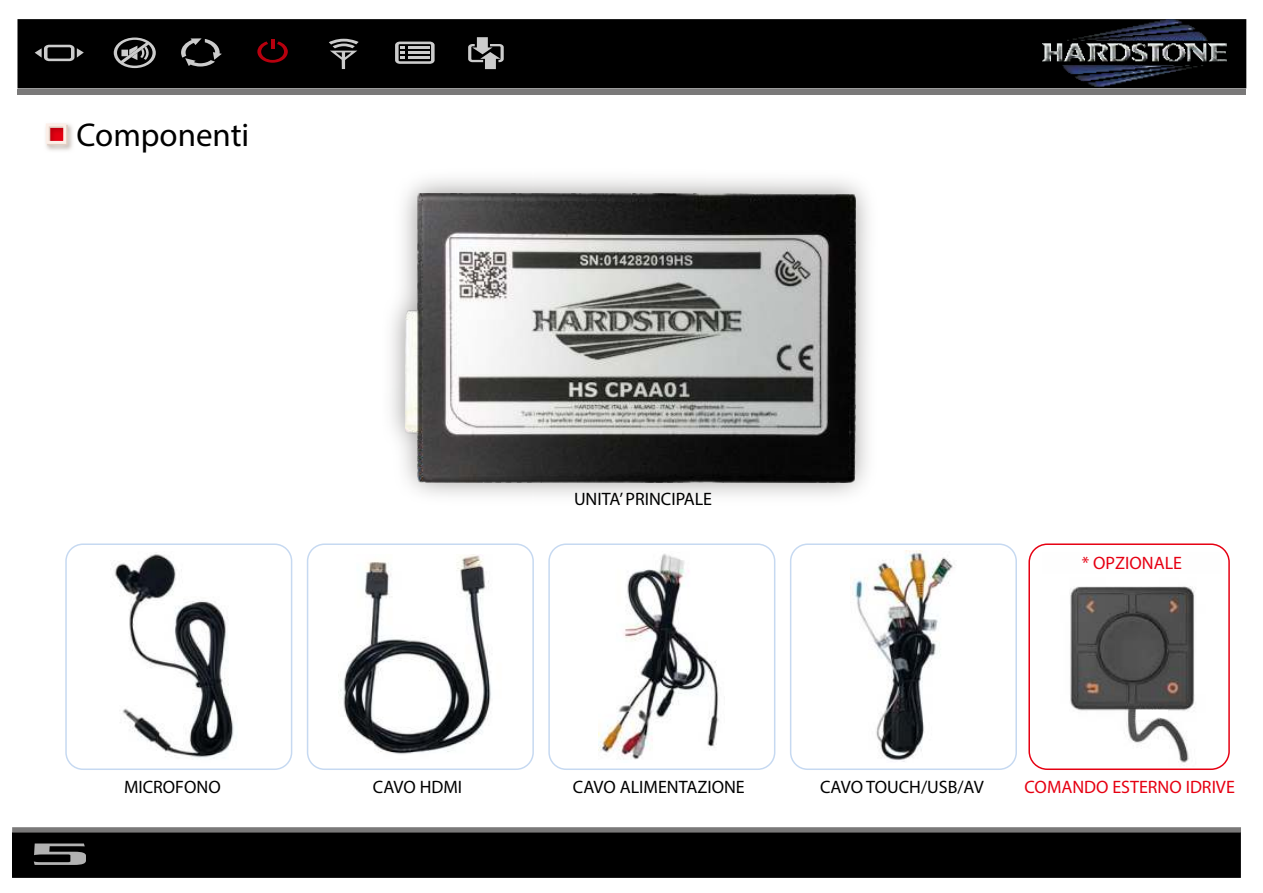
<style>
.page{position:relative;width:1263px;height:893px;background:#fff}
.page>*{position:absolute;margin:0;border:0;box-sizing:border-box;transform-origin:0 0}
.t1{font:500 33.45px "Serpentine";color:#b2b2b2;scale:2.47 1}
.t2{font:33px "Myriad Pro";color:#000}
.t3{font:18px "Myriad Pro";color:#000}
.t4{font:18px "Myriad Pro";color:#e60012}
</style>
<div class="page">
<div style="left:12px;top:834px;width:1229px;height:44px;background:#000"></div>
<svg style="left:12px;top:827px;width:1229px;height:6px;background:#767575"></svg>
<hr style="left:12px;top:833px;width:1229px;height:1px;background:#474646">
<div style="left:17px;top:19px;width:1229px;height:69px;background:#000"></div>
<div style="left:17px;top:89px;width:1229px;height:6px;background:#7a7979"></div>
<svg style="left:114px;top:38px;width:42px;height:30px"></svg>
<svg style="left:395px;top:42px;width:40px;height:22px"></svg>
<svg style="left:35px;top:45px;width:49px;height:16px"></svg>
<svg style="left:329px;top:39px;width:30px;height:30px"></svg>
<svg style="left:181px;top:38px;width:41px;height:29px"></svg>
<svg style="left:468px;top:37px;width:36px;height:32px"></svg>
<svg style="left:257px;top:39px;width:31px;height:24px"></svg>
<img style="left:1042px;top:19px;width:184px;height:68px">
<img style="left:45px;top:124px;width:28px;height:27px">
<svg style="left:46px;top:123px;width:22px;height:22px"></svg>
<svg style="left:65px;top:543px;width:227px;height:227px"></svg>
<svg style="left:307px;top:543px;width:227px;height:227px"></svg>
<svg style="left:548px;top:543px;width:227px;height:227px"></svg>
<svg style="left:790px;top:543px;width:227px;height:227px"></svg>
<svg style="left:1028px;top:543px;width:202px;height:227px"></svg>
<div style="left:1042px;top:552px;width:179px;height:22px;background:#fefefe"></div>
<img style="left:391px;top:178px;width:478px;height:318px">
<img style="left:405px;top:194px;width:450px;height:288px">
<h2 class="t2" style="left:76px;top:122px;width:174px">Componenti</h2>
<p class="t3" style="left:574px;top:491px;width:140px">UNITA’ PRINCIPALE</p>
<p class="t4" style="left:1082px;top:555px;width:102px">* OPZIONALE</p>
<h1 class="t1" style="left:31px;top:839px;width:25px">5</h1>
<p class="t3" style="left:124px;top:780px;width:98px">MICROFONO</p>
<p class="t3" style="left:573px;top:780px;width:173px">CAVO ALIMENTAZIONE</p>
<p class="t3" style="left:820px;top:780px;width:165px">CAVO TOUCH/USB/AV</p>
<p class="t4" style="left:1024px;top:780px;width:212px">COMANDO ESTERNO IDRIVE</p>
<p class="t3" style="left:373px;top:780px;width:91px">CAVO HDMI</p>
</div>
